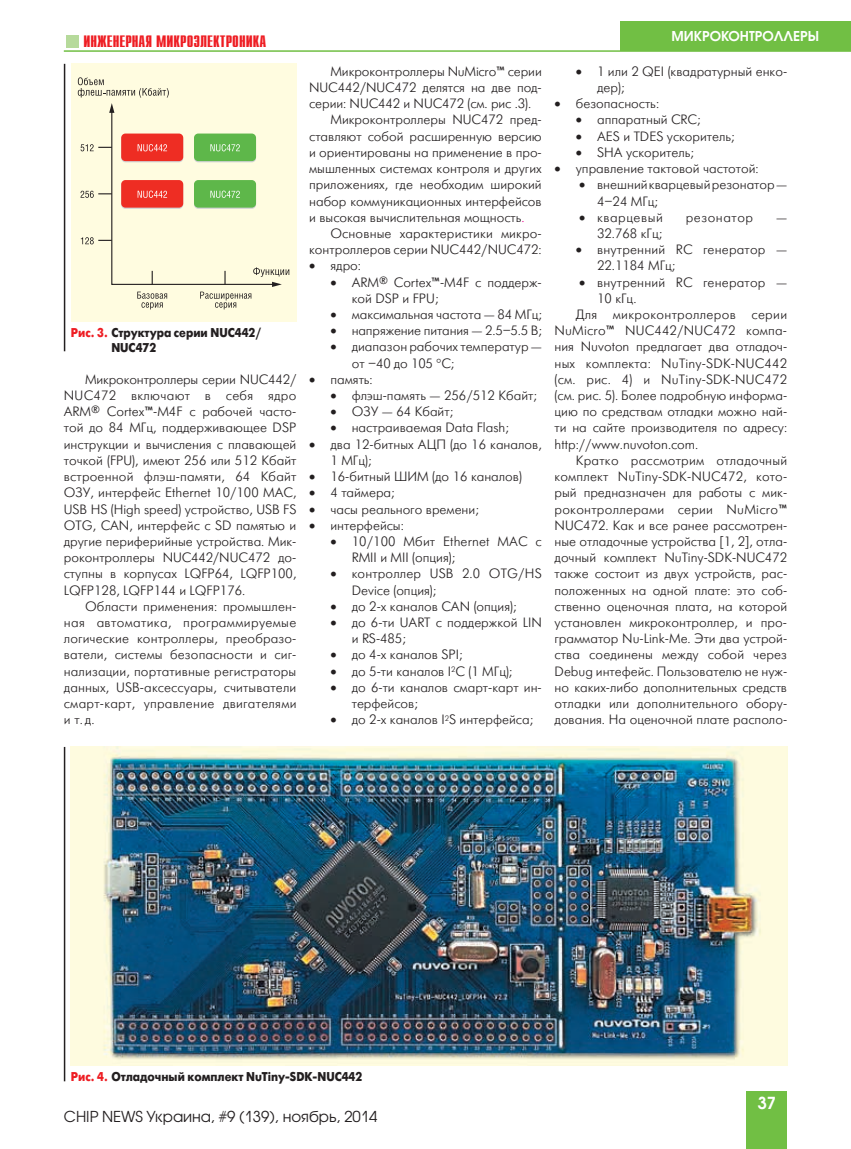
<style>
.page{position:relative;width:851px;height:1149px;background:#fff}
.page>*{position:absolute;margin:0;border:0;box-sizing:border-box;transform-origin:0 0}
.t1{font:700 16.5px "Compact C";color:#ee1d23}
.t2{font:600 16.5px "Avant Garde Gothic C";color:#fff}
.t3{font:15px "Avant Garde Gothic C";color:#231f20}
.t4{font:13.5px/16.2px "Futuris Light C";color:#231f20}
.t5{font:13.5px "Futuris Light C";letter-spacing:.02em;color:#231f20}
.t6{font:13.5px "Futuris Light C";letter-spacing:.025em;color:#231f20}
.t7{font:13.5px "Futuris Light C";letter-spacing:.04em;color:#231f20}
.t8{font:600 13.5px "Avant Garde Gothic C";color:#fff}
.t9{font:700 12.75px/14.2px "Futuris C";color:#231f20;scale:.9 1}
.s1{color:#ee1d23}
.s2{color:#ed028c}
</style>
<div class="page">
<div style="left:66px;top:35px;width:12px;height:12px;background:#b6da9b"></div>
<div style="left:620px;top:21px;width:230px;height:30px;background:#71bf44"></div>
<div style="left:746px;top:1091px;width:41px;height:57px;background:#71bf44"></div>
<hr style="left:64px;top:50px;width:786px;height:2px;background:#71bf44">
<hr style="left:64px;top:746px;width:1px;height:334px;background:#231f20">
<img style="left:71px;top:746px;width:716px;height:319px">
<hr style="left:64px;top:64px;width:1px;height:287px;background:#231f20">
<div style="left:71px;top:64px;width:225px;height:258px;background:#fffce0"></div>
<svg style="left:78px;top:77px;width:211px;height:232px"></svg>
<p class="t1" style="left:83px;top:33px;width:184px">ИНЖЕНЕРНАЯ МИКРОЭЛЕКТРОНИКА</p>
<p class="t9" style="left:111px;top:326px;width:168px;text-indent:-40px"><span class="s1">Рис. 3.</span> Структура серии NUC442/<br>NUC472</p>
<p class="t4" style="left:64px;top:371px;width:234px;text-align:justify;text-indent:21px">Микроконтроллеры серии NUC442/ NUC472 включают в себя ядро ARM<sup>®</sup> Cortex™-M4F с рабочей часто&shy;той до 84 МГц, поддерживающее DSP инструкции и вычисления с плавающей точкой (FPU), имеют 256 или 512 Кбайт встроенной флэш-памяти, 64 Кбайт ОЗУ, интерфейс Ethernet 10/100 MAC, USB HS (High speed) устройство, USB FS OTG, CAN, интерфейс с SD памятью и другие периферийные устройства. Мик&shy;роконтроллеры NUC442/NUC472 до&shy;ступны в корпусах LQFP64, LQFP100, LQFP128, LQFP144 и LQFP176.</p>
<p class="t4" style="left:64px;top:598px;width:234px;text-align:justify;text-indent:21px">Области применения: промышлен&shy;ная автоматика, программируемые логические контроллеры, преобразо&shy;ватели, системы безопасности и сиг&shy;нализации, портативные регистраторы данных, USB‑аксессуары, считыватели смарт-карт, управление двигателями и т. д.</p>
<p class="t4" style="left:330px;top:63px;width:213px">Микроконтроллеры NuMicro™ серии</p>
<p class="t4" style="left:309px;top:80px;width:234px">NUC442/NUC472 делятся на две под-</p>
<p class="t4" style="left:309px;top:96px;width:223px">серии: NUC442 и NUC472 (см. рис .3).</p>
<p class="t4" style="left:330px;top:112px;width:213px">Микроконтроллеры NUC472 пред-</p>
<p class="t4" style="left:309px;top:128px;width:234px">ставляют собой расширенную версию</p>
<p class="t4" style="left:309px;top:144px;width:234px">и ориентированы на применение в про-</p>
<p class="t4" style="left:309px;top:161px;width:234px">мышленных системах контроля и других</p>
<p class="t4" style="left:309px;top:177px;width:234px">приложениях, где необходим широкий</p>
<p class="t4" style="left:309px;top:193px;width:234px">набор коммуникационных интерфейсов</p>
<p class="t4" style="left:309px;top:209px;width:217px">и высокая вычислительная мощность<span class="s2">.</span></p>
<p class="t4" style="left:330px;top:225px;width:213px">Основные характеристики микро-</p>
<p class="t4" style="left:309px;top:242px;width:234px">контроллеров серии NUC442/NUC472:</p>
<p class="t4" style="left:309px;top:258px;width:53px">• ядро:</p>
<p class="t4" style="left:351px;top:274px;width:191px;text-indent:-21px">• ARM<sup>®</sup> Cortex™-M4F с поддерж&shy;кой DSP и FPU;</p>
<p class="t4" style="left:330px;top:306px;width:213px">• максимальная частота — 84 МГц;</p>
<p class="t4" style="left:330px;top:323px;width:213px">• напряжение питания — 2.5–5.5 В;</p>
<p class="t4" style="left:351px;top:339px;width:191px;text-indent:-21px">• диапазон рабочих температур — от –40 до 105 С;</p>
<p class="t4" style="left:309px;top:371px;width:65px">• память:</p>
<p class="t4" style="left:330px;top:387px;width:208px">• флэш-память — 256/512 Кбайт;</p>
<p class="t4" style="left:330px;top:404px;width:124px">• ОЗУ — 64 Кбайт;</p>
<p class="t4" style="left:330px;top:420px;width:180px">• настраиваемая Data Flash;</p>
<p class="t4" style="left:330px;top:436px;width:213px;text-indent:-21px">• два 12-битных АЦП (до 16 каналов,<br>1 МГц);</p>
<p class="t4" style="left:309px;top:468px;width:214px">• 16-битный ШИМ (до 16 каналов)</p>
<p class="t4" style="left:309px;top:485px;width:87px">• 4 таймера;</p>
<p class="t4" style="left:309px;top:501px;width:171px">• часы реального времени;</p>
<p class="t4" style="left:309px;top:517px;width:96px">• интерфейсы:</p>
<p class="t4" style="left:351px;top:533px;width:191px;text-indent:-21px">• 10/100 Мбит Ethernet MAC с<br>RMII и MII (опция);</p>
<p class="t4" style="left:351px;top:566px;width:191px;text-indent:-21px">• контроллер USB 2.0 OTG/HS<br>Device (опция);</p>
<p class="t4" style="left:330px;top:598px;width:188px">• до 2-х каналов CAN (опция);</p>
<p class="t4" style="left:351px;top:614px;width:191px;text-indent:-21px">• до 6-ти UART с поддержкой LIN и RS‑485;</p>
<p class="t4" style="left:330px;top:647px;width:133px">• до 4-х каналов SPI;</p>
<p class="t4" style="left:330px;top:663px;width:183px">• до 5-ти каналов I<sup>2</sup>C (1 МГц);</p>
<p class="t4" style="left:352px;top:679px;width:191px;text-indent:-21px">• до 6-ти каналов смарт-карт ин&shy;терфейсов;</p>
<p class="t4" style="left:330px;top:711px;width:204px">• до 2-х каналов I<sup>2</sup>S интерфейса;</p>
<p class="t8" style="left:671px;top:28px;width:149px">МИКРОКОНТРОЛЛЕРЫ</p>
<p class="t4" style="left:597px;top:63px;width:191px;text-indent:-21px">• 1 или 2 QEI (квадратурный енко&shy;дер);</p>
<p class="t4" style="left:554px;top:96px;width:106px">• безопасность:</p>
<p class="t4" style="left:575px;top:112px;width:126px">• аппаратный CRC;</p>
<p class="t4" style="left:575px;top:128px;width:160px">• AES и TDES ускоритель;</p>
<p class="t4" style="left:575px;top:144px;width:119px">• SHA ускоритель;</p>
<p class="t4" style="left:554px;top:161px;width:205px">• управление тактовой частотой:</p>
<p class="t4" style="left:597px;top:177px;width:191px;text-indent:-18px">• внешний кварцевый резонатор —<br>4–24 МГц;</p>
<p class="t7" style="left:579px;top:210px;width:85px">• кварцевый</p>
<p class="t7" style="left:685px;top:210px;width:69px">резонатор</p>
<p class="t4" style="left:776px;top:209px;width:13px">—</p>
<p class="t4" style="left:597px;top:225px;width:66px">32.768 кГц;</p>
<p class="t4" style="left:597px;top:242px;width:191px;text-indent:-21px">• внутренний RC генератор —<br>22.1184 МГц;</p>
<p class="t4" style="left:579px;top:274px;width:209px">• внутренний RC генератор —</p>
<p class="t4" style="left:597px;top:290px;width:41px">10 кГц.</p>
<p class="t6" style="left:575px;top:307px;width:213px">Для микроконтроллеров серии</p>
<p class="t4" style="left:554px;top:323px;width:234px">NuMicro™ NUC442/NUC472 компа-</p>
<p class="t4" style="left:554px;top:339px;width:234px">ния Nuvoton предлагает два отладоч-</p>
<p class="t4" style="left:554px;top:355px;width:234px">ных комплекта: NuTiny-SDK-NUC442</p>
<p class="t4" style="left:554px;top:371px;width:234px">(см. рис. 4) и NuTiny-SDK-NUC472</p>
<p class="t4" style="left:554px;top:387px;width:234px">(см. рис. 5). Более подробную информа-</p>
<p class="t4" style="left:554px;top:404px;width:234px">цию по средствам отладки можно най-</p>
<p class="t4" style="left:554px;top:420px;width:234px">ти на сайте производителя по адресу:</p>
<p class="t4" style="left:554px;top:436px;width:145px">http://www.nuvoton.com.</p>
<p class="t5" style="left:575px;top:453px;width:213px">Кратко рассмотрим отладочный</p>
<p class="t4" style="left:554px;top:468px;width:234px">комплект NuTiny-SDK-NUC472, кото-</p>
<p class="t4" style="left:554px;top:485px;width:233px">рый предназначен для работы с мик-</p>
<p class="t5" style="left:554px;top:502px;width:234px">роконтроллерами серии NuMicro™</p>
<p class="t4" style="left:554px;top:517px;width:234px">NUC472. Как и все ранее рассмотрен-</p>
<p class="t4" style="left:554px;top:533px;width:234px">ные отладочные устройства [1, 2], отла-</p>
<p class="t4" style="left:554px;top:549px;width:234px">дочный комплект NuTiny-SDK-NUC472</p>
<p class="t4" style="left:554px;top:566px;width:234px">также состоит из двух устройств, рас-</p>
<p class="t4" style="left:554px;top:582px;width:234px">положенных на одной плате: это соб-</p>
<p class="t4" style="left:554px;top:598px;width:234px">ственно оценочная плата, на которой</p>
<p class="t4" style="left:554px;top:614px;width:234px">установлен микроконтроллер, и про-</p>
<p class="t4" style="left:554px;top:630px;width:234px">грамматор Nu-Link-Me. Эти два устрой-</p>
<p class="t4" style="left:554px;top:647px;width:234px">ства соединены между собой через</p>
<p class="t4" style="left:554px;top:663px;width:234px">Debug интефейс. Пользователю не нуж-</p>
<p class="t4" style="left:554px;top:679px;width:234px">но каких-либо дополнительных средств</p>
<p class="t4" style="left:554px;top:695px;width:234px">отладки или дополнительного обору-</p>
<p class="t4" style="left:554px;top:711px;width:234px">дования. На оценочной плате располо-</p>
<p class="t9" style="left:71px;top:1069px;width:325px"><span class="s1">Рис. 4.</span> Отладочный комплект NuTiny-SDK-NUC442</p>
<p class="t3" style="left:64px;top:1106px;width:315px">CHIP NEWS Украина, #9 (139), ноябрь, 2014</p>
<p class="t2" style="left:757px;top:1092px;width:20px">37</p>
</div>
